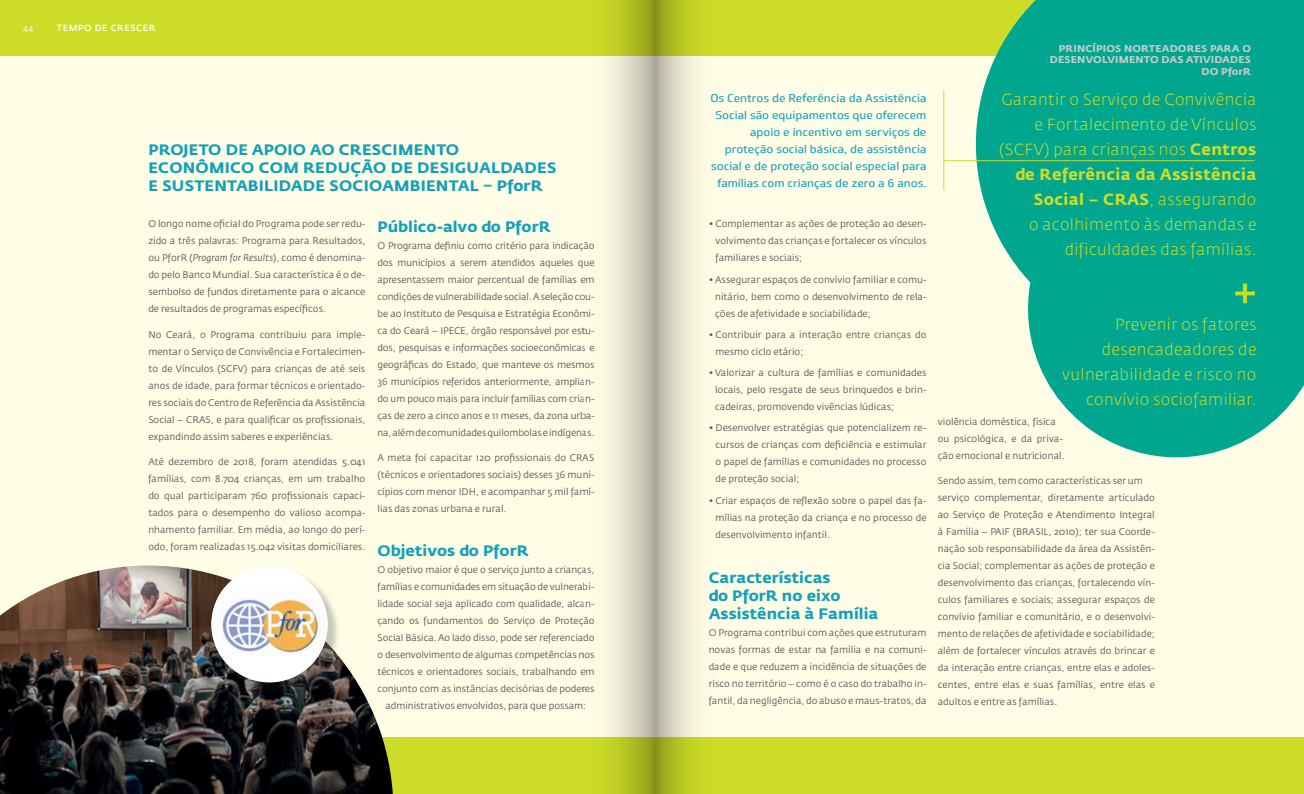
<style>
.page{position:relative;width:1304px;height:794px;background:#cddc28}
.page>*{position:absolute;margin:0;border:0;box-sizing:border-box;transform-origin:0 0}
.t1{font:500 38px "Fedra Sans Pro";color:#cddc28}
.t2{font:300 16px/25px "Fedra Sans Pro";letter-spacing:.025em;color:#cddc28;text-align:right}
.texto_corrido{font:700 15px/18px "Fedra Sans Pro";letter-spacing:.005em;color:#13a0bb;scale:1.05 1}
.texto_corrido-2{font:11px/17px "Soleto";color:#13a0bb;text-align:right;scale:1.08 1}
.texto_corrido-3{font:700 9.8px/11.7px "Fedra Sans Pro";letter-spacing:.015em;color:#c7cbcd;text-align:right;scale:1.05 1}
.texto_corrido-4{font:9.5px/17px "Fedra Sans Pro";letter-spacing:.005em;color:#57585a;text-align:justify}
.t3{font:500 9px "Fedra Sans Pro";letter-spacing:.06em;color:#fffde5}
.t4{font:9px "Fedra Sans Pro";color:#fffde5}
.s1{font-style:italic}
.s2{font-weight:700}
</style>
<div class="page">
<div style="left:0;top:57px;width:1304px;height:680px;background:#fffde5"></div>
<svg style="left:1033px;top:347px;width:271px;height:110px;fill:#00a78e"></svg>
<img style="left:0;top:565px;width:393px;height:229px">
<div style="left:213px;top:568px;width:127px;height:127px;background:#231f20;opacity:.25"></div>
<div style="left:211px;top:566px;width:117px;height:116px;background:#fff;border-radius:50%"></div>
<img style="left:211px;top:587px;width:117px;height:79px">
<svg style="left:976px;top:0;width:328px;height:347px;background:#12ac90"></svg>
<hr style="left:943px;top:160px;width:311px;height:1px;background:#cddc28">
<hr style="left:943px;top:90px;width:1px;height:101px;background:#cddc28">
<svg style="left:583px;top:0;width:138px;height:794px"></svg>
<p class="t4" style="left:23px;top:22px;width:12px">44</p>
<p class="t3" style="left:57px;top:22px;width:100px">TEMPO DE CRESCER</p>
<p class="texto_corrido" style="left:148px;top:141px;width:390px">PROJETO DE APOIO AO CRESCIMENTO<br>ECONÔMICO COM REDUÇÃO DE DESIGUALDADES<br>E SUSTENTABILIDADE SOCIOAMBIENTAL – PforR</p>
<p class="texto_corrido-4" style="left:148px;top:215px;width:219px">O longo nome oficial do Programa pode ser redu&shy;zido a três palavras: Programa para Resultados, ou PforR (<span class="s1">Program for Results</span>), como é denomina&shy;do pelo Banco Mundial. Sua característica é o de&shy;sembolso de fundos diretamente para o alcance de resultados de programas específicos.</p>
<p class="texto_corrido-4" style="left:148px;top:326px;width:219px">No Ceará, o Programa contribuiu para imple&shy;mentar o Serviço de Convivência e Fortalecimen&shy;to de Vínculos (SCFV) para crianças de até seis anos de idade, para formar técnicos e orientado&shy;res sociais do Centro de Referência da Assistência Social – CRAS, e para qualificar os profissionais, expandindo assim saberes e experiências.</p>
<p class="texto_corrido-4" style="left:148px;top:453px;width:219px">Até dezembro de 2018, foram atendidas 5.041 famílias, com 8.704 crianças, em um trabalho do qual participaram 760 profissionais capaci&shy;tados para o desempenho do valioso acompa&shy;nhamento familiar. Em média, ao longo do perí&shy;odo, foram realizadas 15.042 visitas domiciliares.</p>
<p class="texto_corrido" style="left:377px;top:217px;width:166px">Público-alvo do PforR</p>
<p class="texto_corrido-4" style="left:377px;top:237px;width:219px">O Programa definiu como critério para indicação dos municípios a serem atendidos aqueles que apresentassem maior percentual de famílias em condições de vulnerabilidade social. A seleção cou&shy;be ao Instituto de Pesquisa e Estratégia Econômi&shy;ca do Ceará – IPECE, órgão responsável por estu&shy;dos, pesquisas e informações socioeconômicas e geográficas do Estado, que manteve os mesmos 36 municípios referidos anteriormente, amplian&shy;do um pouco mais para incluir famílias com crian&shy;ças de zero a cinco anos e 11 meses, da zona urba&shy;na, além de comunidades quilombolas e indígenas.</p>
<p class="texto_corrido-4" style="left:377px;top:449px;width:219px">A meta foi capacitar 120 profissionais do CRAS (técnicos e orientadores sociais) desses 36 muni&shy;cípios com menor IDH, e acompanhar 5 mil famí&shy;lias das zonas urbana e rural.</p>
<p class="texto_corrido" style="left:377px;top:541px;width:145px">Objetivos do PforR</p>
<p class="texto_corrido-4" style="left:377px;top:561px;width:219px;text-align:center">O objetivo maior é que o serviço junto a crianças, famílias e comunidades em situação de vulnerabi&shy;lidade social seja aplicado com qualidade, alcan&shy;çando os fundamentos do Serviço de Proteção Social Básica. Ao lado disso, pode ser referenciado o desenvolvimento de algumas competências nos técnicos e orientadores sociais, trabalhando em conjunto com as instâncias decisórias de poderes administrativos envolvidos, para que possam:</p>
<p class="texto_corrido-2" style="left:710px;top:90px;width:202px">Os Centros de Referência da Assistência Social são equipamentos que oferecem apoio e incentivo em serviços de proteção social básica, de assistência social e de proteção social especial para famílias com crianças de zero a 6 anos.</p>
<p class="texto_corrido-4" style="left:715px;top:215px;width:212px;text-indent:-7px">• Complementar as ações de proteção ao desen&shy;volvimento das crianças e fortalecer os vínculos familiares e sociais;</p>
<p class="texto_corrido-4" style="left:715px;top:271px;width:213px;text-indent:-6px">• Assegurar espaços de convívio familiar e comu&shy;nitário, bem como o desenvolvimento de rela&shy;ções de afetividade e sociabilidade;</p>
<p class="texto_corrido-4" style="left:715px;top:326px;width:212px;text-indent:-7px">• Contribuir para a interação entre crianças do mesmo ciclo etário;</p>
<p class="texto_corrido-4" style="left:715px;top:364px;width:213px;text-indent:-6px">• Valorizar a cultura de famílias e comunidades locais, pelo resgate de seus brinquedos e brin&shy;cadeiras, promovendo vivências lúdicas;</p>
<p class="texto_corrido-4" style="left:715px;top:419px;width:213px;text-indent:-7px">• Desenvolver estratégias que potencializem re&shy;cursos de crianças com deficiência e estimular o papel de famílias e comunidades no processo de proteção social;</p>
<p class="texto_corrido-4" style="left:715px;top:492px;width:213px;text-indent:-7px">• Criar espaços de reflexão sobre o papel das fa&shy;mílias na proteção da criança e no processo de desenvolvimento infantil.</p>
<p class="texto_corrido" style="left:709px;top:569px;width:163px">Características<br>do PforR no eixo<br>Assistência à Família</p>
<p class="texto_corrido-4" style="left:709px;top:624px;width:219px">O Programa contribui com ações que estruturam novas formas de estar na família e na comuni&shy;dade e que reduzem a incidência de situações de risco no território – como é o caso do trabalho in&shy;fantil, da negligência, do abuso e maus-tratos, da</p>
<p class="texto_corrido-3" style="left:1050px;top:42px;width:193px">PRINCÍPIOS NORTEADORES PARA O<br>DESENVOLVIMENTO DAS ATIVIDADES<br>DO PforR</p>
<p class="t2" style="left:999px;top:87px;width:259px">Garantir o Serviço de Convivência e Fortalecimento de Vínculos (SCFV) para crianças nos <span class="s2">Centros de Referência da Assistência<br>Social – CRAS</span>, assegurando<br>o acolhimento às demandas e dificuldades das famílias.</p>
<p class="t1" style="left:1234px;top:268px;width:24px">+</p>
<p class="t2" style="left:1062px;top:312px;width:196px">Prevenir os fatores desencadeadores de vulnerabilidade e risco no convívio sociofamiliar.</p>
<p class="texto_corrido-4" style="left:938px;top:413px;width:128px;text-align:left">violência doméstica, física ou psicológica, e da priva&shy;ção emocional e nutricional.</p>
<p class="texto_corrido-4" style="left:938px;top:472px;width:219px;text-align:left">Sendo assim, tem como características ser um serviço complementar, diretamente articulado ao Serviço de Proteção e Atendimento Integral à Família – PAIF (BRASIL, 2010); ter sua Coorde&shy;nação sob responsabilidade da área da Assistên&shy;cia Social; complementar as ações de proteção e desenvolvimento das crianças, fortalecendo vín&shy;culos familiares e sociais; assegurar espaços de convívio familiar e comunitário, e o desenvolvi&shy;mento de relações de afetividade e sociabilidade; além de fortalecer vínculos através do brincar e da interação entre crianças, entre elas e adoles&shy;centes, entre elas e suas famílias, entre elas e adultos e entre as famílias.</p>
</div>
